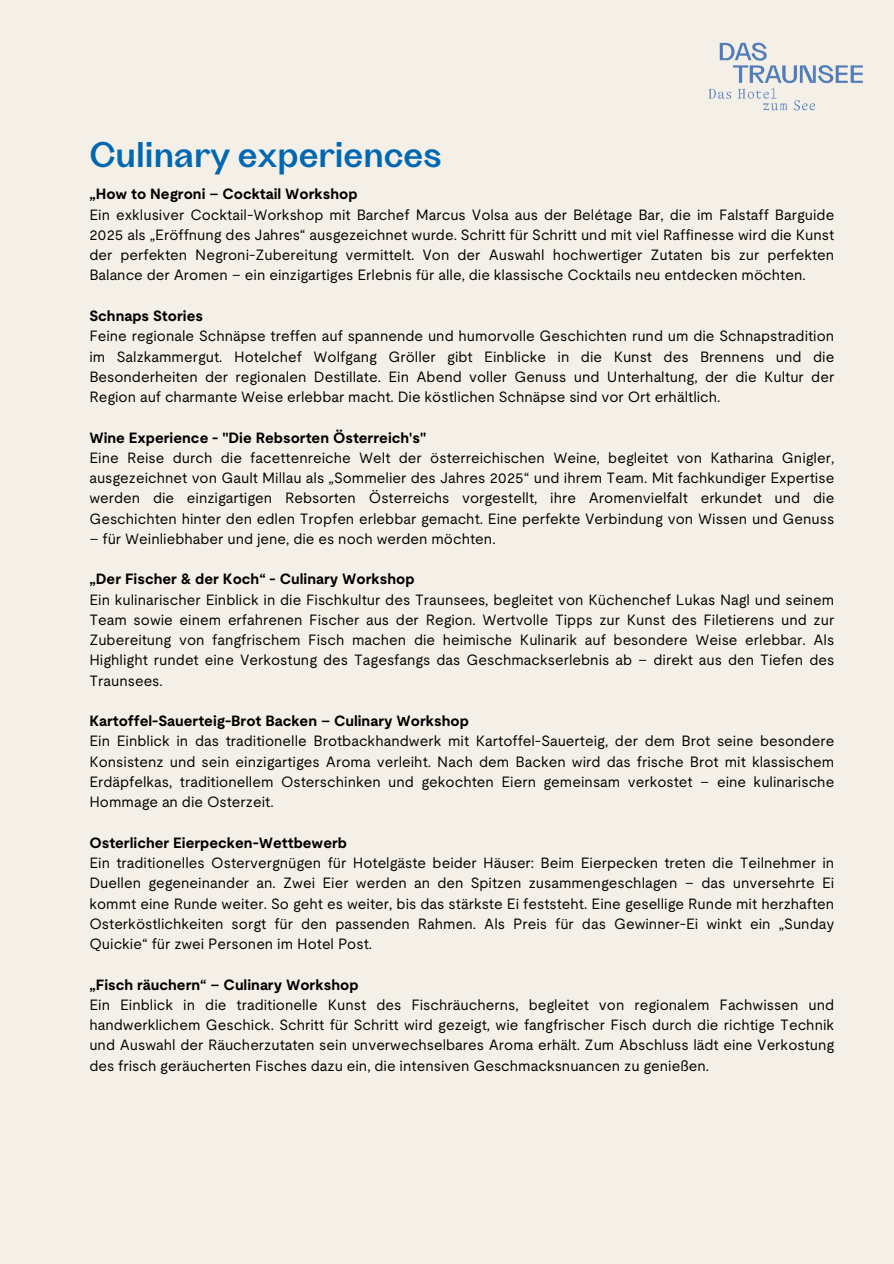
<style>
.page{position:relative;width:894px;height:1264px;background:#fff}
.page>*{position:absolute;margin:0;border:0;box-sizing:border-box;transform-origin:0 0}
.t1{font:600 36px "Grotta";color:#0067b1}
.t2{font:14.85px/20.2px "Moderat";color:#000;text-align:justify}
.t3{font:700 14.85px "Moderat";color:#000}
</style>
<div class="page">
<div style="left:0;top:0;width:893px;height:1263px;background:#f4f0e8"></div>
<img style="left:708px;top:42px;width:155px;height:69px">
<h1 class="t1" style="left:89px;top:138px;width:354px">Culinary experiences</h1>
<p class="t3" style="left:89px;top:187px;width:270px">„How to Negroni – Cocktail Workshop</p>
<p class="t2" style="left:89px;top:205px;width:746px">Ein exklusiver Cocktail-Workshop mit Barchef Marcus Volsa aus der Belétage Bar, die im Falstaff Barguide 2025 als „Eröffnung des Jahres“ ausgezeichnet wurde. Schritt für Schritt und mit viel Raffinesse wird die Kunst der perfekten Negroni-Zubereitung vermittelt. Von der Auswahl hochwertiger Zutaten bis zur perfekten Balance der Aromen – ein einzigartiges Erlebnis für alle, die klassische Cocktails neu entdecken möchten.</p>
<p class="t3" style="left:89px;top:309px;width:115px">Schnaps Stories</p>
<p class="t2" style="left:89px;top:327px;width:746px">Feine regionale Schnäpse treffen auf spannende und humorvolle Geschichten rund um die Schnapstradition im Salzkammergut. Hotelchef Wolfgang Gröller gibt Einblicke in die Kunst des Brennens und die Besonderheiten der regionalen Destillate. Ein Abend voller Genuss und Unterhaltung, der die Kultur der Region auf charmante Weise erlebbar macht. Die köstlichen Schnäpse sind vor Ort erhältlich.</p>
<p class="t3" style="left:89px;top:430px;width:338px">Wine Experience - "Die Rebsorten Österreich's"</p>
<p class="t2" style="left:89px;top:448px;width:746px">Eine Reise durch die facettenreiche Welt der österreichischen Weine, begleitet von Katharina Gnigler, ausgezeichnet von Gault Millau als „Sommelier des Jahres 2025“ und ihrem Team. Mit fachkundiger Expertise werden die einzigartigen Rebsorten Österreichs vorgestellt, ihre Aromenvielfalt erkundet und die Geschichten hinter den edlen Tropfen erlebbar gemacht. Eine perfekte Verbindung von Wissen und Genuss</p>
<p class="t2" style="left:89px;top:529px;width:407px">– für Weinliebhaber und jene, die es noch werden möchten.</p>
<p class="t3" style="left:89px;top:572px;width:327px">„Der Fischer &amp; der Koch“ - Culinary Workshop</p>
<p class="t2" style="left:89px;top:590px;width:746px">Ein kulinarischer Einblick in die Fischkultur des Traunsees, begleitet von Küchenchef Lukas Nagl und seinem Team sowie einem erfahrenen Fischer aus der Region. Wertvolle Tipps zur Kunst des Filetierens und zur Zubereitung von fangfrischem Fisch machen die heimische Kulinarik auf besondere Weise erlebbar. Als Highlight rundet eine Verkostung des Tagesfangs das Geschmackserlebnis ab – direkt aus den Tiefen des Traunsees.</p>
<p class="t3" style="left:89px;top:714px;width:381px">Kartoffel-Sauerteig-Brot Backen – Culinary Workshop</p>
<p class="t2" style="left:89px;top:732px;width:746px">Ein Einblick in das traditionelle Brotbackhandwerk mit Kartoffel-Sauerteig, der dem Brot seine besondere Konsistenz und sein einzigartiges Aroma verleiht. Nach dem Backen wird das frische Brot mit klassischem Erdäpfelkas, traditionellem Osterschinken und gekochten Eiern gemeinsam verkostet – eine kulinarische Hommage an die Osterzeit.</p>
<p class="t3" style="left:89px;top:835px;width:259px">Osterlicher Eierpecken-Wettbewerb</p>
<p class="t2" style="left:89px;top:853px;width:746px">Ein traditionelles Ostervergnügen für Hotelgäste beider Häuser: Beim Eierpecken treten die Teilnehmer in Duellen gegeneinander an. Zwei Eier werden an den Spitzen zusammengeschlagen – das unversehrte Ei kommt eine Runde weiter. So geht es weiter, bis das stärkste Ei feststeht. Eine gesellige Runde mit herzhaften Osterköstlichkeiten sorgt für den passenden Rahmen. Als Preis für das Gewinner-Ei winkt ein „Sunday Quickie“ für zwei Personen im Hotel Post.</p>
<p class="t3" style="left:89px;top:977px;width:270px">„Fisch räuchern“ – Culinary Workshop</p>
<p class="t2" style="left:89px;top:995px;width:746px">Ein Einblick in die traditionelle Kunst des Fischräucherns, begleitet von regionalem Fachwissen und handwerklichem Geschick. Schritt für Schritt wird gezeigt, wie fangfrischer Fisch durch die richtige Technik und Auswahl der Räucherzutaten sein unverwechselbares Aroma erhält. Zum Abschluss lädt eine Verkostung des frisch geräucherten Fisches dazu ein, die intensiven Geschmacksnuancen zu genießen.</p>
</div>
